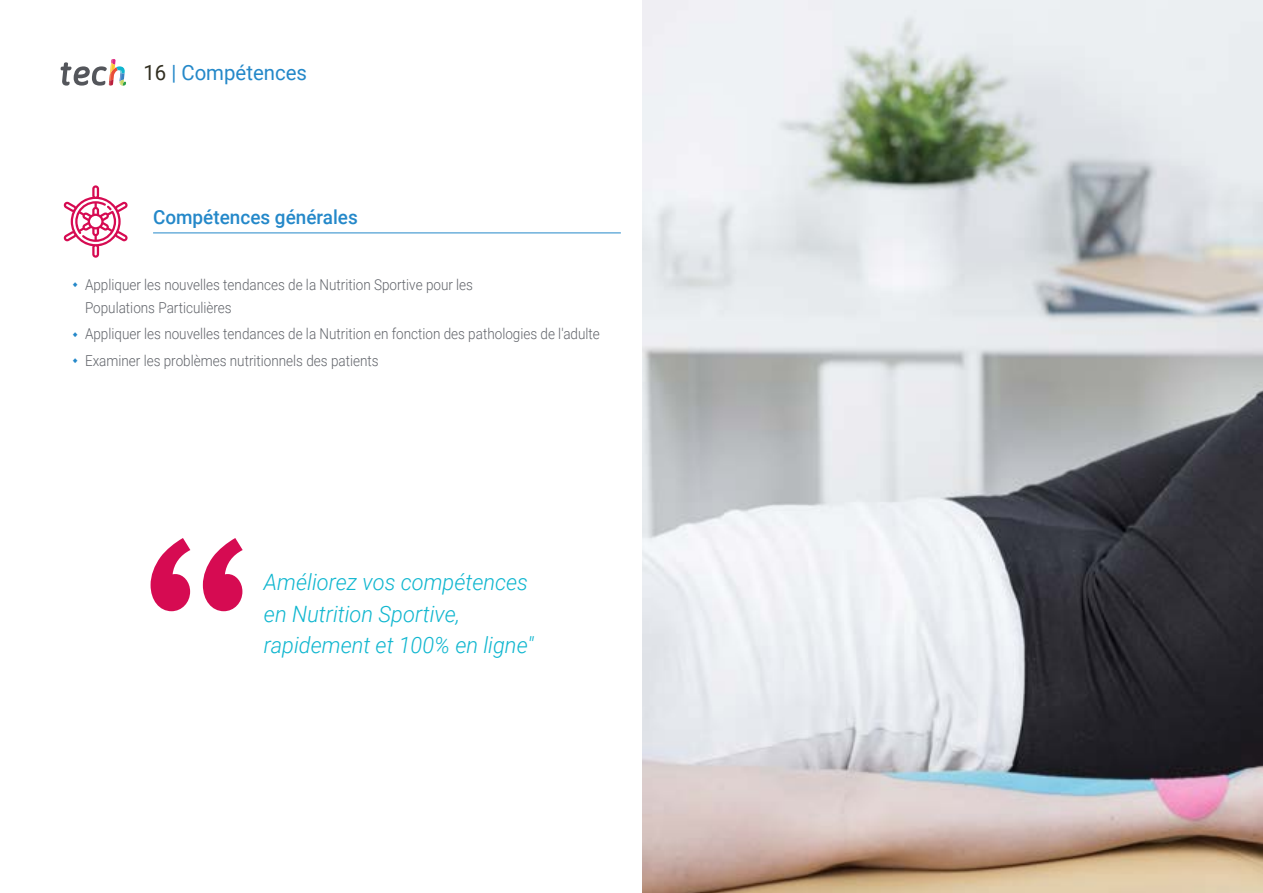
<style>
.page{position:relative;width:1263px;height:893px;background:#fff}
.page>*{position:absolute;margin:0;border:0;box-sizing:border-box;transform-origin:0 0}
.t1{font:italic 300 22.5px/31.5px "Roboto";color:#0fb6cf}
.t2{font:21px "Roboto";color:#2488c9}
.t3{font:500 19.5px "Roboto";color:#2488c9}
.t4{font:300 15px/22.5px "Roboto";color:#61646a;scale:.9 1}
.s1{color:#312e20}
</style>
<div class="page">
<hr style="left:153px;top:233px;width:468px;height:1px;background:#2488c9">
<svg style="left:63px;top:185px;width:65px;height:73px"></svg>
<svg style="left:61px;top:59px;width:65px;height:27px"></svg>
<svg style="left:151px;top:538px;width:92px;height:73px"></svg>
<img style="left:642px;top:0;width:621px;height:893px">
<h2 class="t2" style="left:144px;top:57px;width:165px"><span class="s1">16</span> | Compétences</h2>
<h3 class="t3" style="left:153px;top:204px;width:206px">Compétences générales</h3>
<p class="t4" style="left:85px;top:273px;width:433px">Appliquer les nouvelles tendances de la Nutrition Sportive pour les<br>Populations Particulières</p>
<p class="t4" style="left:85px;top:320px;width:573px;line-height:26.7px">Appliquer les nouvelles tendances de la Nutrition en fonction des pathologies de l'adulte<br>Examiner les problèmes nutritionnels des patients</p>
<h1 class="t1" style="left:264px;top:566px;width:271px">Améliorez vos compétences en Nutrition Sportive, rapidement et 100% en ligne"</h1>
</div>
